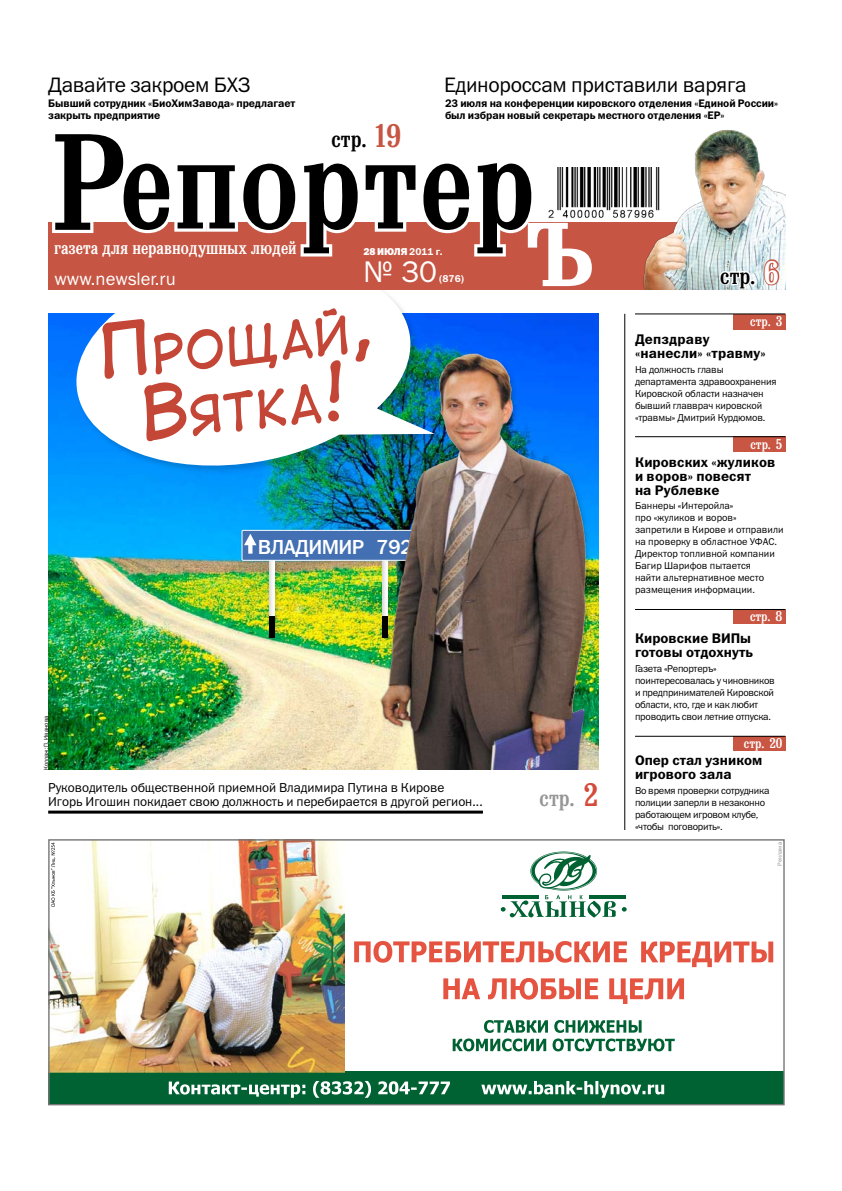
<style>
.page{position:relative;width:842px;height:1191px;background:#fff}
.page>*{position:absolute;margin:0;border:0;box-sizing:border-box;transform-origin:0 0}
.t1{font:50.5px/65.5px "Digital Strip Cyrillic";color:#c34637;text-align:center}
.t2{font:30px "Franklin Gothic Book C";color:#fff}
.t3{font:24px "Bruskovaya C";color:#000}
.t4{font:24px "Bruskovaya C";color:#969696}
.t5{font:21px "Franklin Gothic Book C";letter-spacing:-.015em;color:#000}
.t6{font:20.5px "Franklin Gothic Medium C";letter-spacing:-.03em;color:#fff}
.t7{font:18.7px "Bruskovaya C";color:#fff}
.t8{font:18px "Franklin Gothic Book C";color:#fff}
.t9{font:14px/14px "Franklin Gothic Demi C";letter-spacing:.005em;color:#000}
.t10{font:14px "Bruskovaya C";color:#fff}
.t11{font:13px/14px "Franklin Gothic Book C";letter-spacing:-.005em;color:#000}
.t12{font:11px/12px "Franklin Gothic Demi C";letter-spacing:-.01em;color:#000}
.t13{font:10px/12px "Franklin Gothic Book C";letter-spacing:-.015em;color:#000}
.t14{font:10px "Franklin Gothic Heavy C";letter-spacing:-.03em;color:#fff}
.t15{font:10px "Franklin Gothic Demi C";color:#fff}
.t16{font:6px "Franklin Gothic Book C";color:#000}
.t17{font:6px "Franklin Gothic Book C";color:#969696}
.s1{font-size:32px;color:#c75543}
.s2{font-family:"Franklin Gothic Demi C"}
.s3{font-size:32px;color:#fff}
.s4{font-size:72.1px}
.s5{font-size:32px;color:#d34b3a}
</style>
<div class="page">
<img style="left:48px;top:314px;width:550px;height:456px">
<div style="left:49px;top:1071px;width:735px;height:33px;background:#006132"></div>
<svg style="left:169px;top:1081px;width:495px;height:16px"></svg>
<svg style="left:453px;top:1020px;width:222px;height:31px"></svg>
<svg style="left:443px;top:978px;width:241px;height:26px"></svg>
<svg style="left:641px;top:941px;width:132px;height:26px"></svg>
<svg style="left:354px;top:941px;width:273px;height:21px"></svg>
<hr style="left:589px;top:895px;width:37px;height:3px;background:#006132">
<svg style="left:622px;top:907px;width:5px;height:4px"></svg>
<svg style="left:501px;top:851px;width:115px;height:66px"></svg>
<img style="left:50px;top:841px;width:295px;height:231px">
<div style="left:48px;top:839px;width:737px;height:266px;border:1px solid #777"></div>
<svg style="left:51px;top:842px;width:4px;height:65px"></svg>
<hr style="left:48px;top:810px;width:435px;height:3px;background:#000">
<hr style="left:624px;top:314px;width:1px;height:516px;background:#000">
<div style="left:733px;top:609px;width:52px;height:15px;background:#c95543"></div>
<hr style="left:635px;top:609px;width:150px;height:1px;background:#000">
<div style="left:733px;top:736px;width:52px;height:15px;background:#c95543"></div>
<hr style="left:635px;top:736px;width:150px;height:1px;background:#000">
<div style="left:733px;top:437px;width:52px;height:15px;background:#c95543"></div>
<hr style="left:635px;top:436px;width:150px;height:1px;background:#000">
<div style="left:733px;top:314px;width:52px;height:15px;background:#c95543"></div>
<hr style="left:635px;top:314px;width:150px;height:1px;background:#000">
<svg style="left:68px;top:291px;width:367px;height:186px"></svg>
<div style="left:48px;top:223px;width:737px;height:67px;background:#c75543"></div>
<svg style="left:55px;top:134px;width:477px;height:119px"></svg>
<svg style="left:528px;top:223px;width:64px;height:63px"></svg>
<img style="left:627px;top:130px;width:158px;height:160px">
<img style="left:548px;top:168px;width:115px;height:53px">
<svg style="left:718px;top:269px;width:38px;height:21px"></svg>
<svg style="left:763px;top:258px;width:17px;height:28px"></svg>
<div style="left:238px;top:526px;width:185px;height:119px;background:#000;opacity:.15"></div>
<div style="left:269px;top:559px;width:5px;height:79px;background:#efefef"></div>
<div style="left:269px;top:616px;width:5px;height:22px;background:#000"></div>
<div style="left:242px;top:530px;width:173px;height:30px;background:#4370b3"></div>
<div style="left:242px;top:530px;width:173px;height:31px;border:1px solid #fff"></div>
<svg style="left:244px;top:534px;width:12px;height:19px"></svg>
<img style="left:372px;top:334px;width:221px;height:436px">
<h3 class="t5" style="left:48px;top:73px;width:204px">Давайте закроем БХЗ</h3>
<p class="t12" style="left:48px;top:97px;width:249px">Бывший сотрудник «БиоХимЗавода» предлагает закрыть предприятие</p>
<h3 class="t3" style="left:331px;top:126px;width:71px">стр. <span class="s1">19</span></h3>
<h3 class="t5" style="left:444px;top:73px;width:304px">Единороссам приставили варяга</h3>
<p class="t12" style="left:445px;top:97px;width:335px">23 июля на конференции кировского отделения «Единой России» был избран новый секретарь местного отделения «ЕР»</p>
<h3 class="t7" style="left:54px;top:238px;width:244px">газета для неравнодушных людей</h3>
<h3 class="t8" style="left:55px;top:269px;width:123px">www.newsler.ru</h3>
<p class="t14" style="left:363px;top:246px;width:81px">28 июля <span class="s2">2011 г.</span></p>
<h2 class="t2" style="left:363px;top:255px;width:75px">№ 30</h2>
<p class="t15" style="left:439px;top:273px;width:26px">(876)</p>
<h3 class="t3" style="left:720px;top:263px;width:60px">стр. <span class="s3">6</span></h3>
<h1 class="t1" style="left:96px;top:326px;width:278px;rotate:-6deg"><span class="s4">П</span>рощай<span class="s4">,<br>В</span>ятка<span class="s4">!</span></h1>
<p class="t16" style="left:43px;top:770px;width:56px;rotate:-90deg">Коллаж: П. Иванова</p>
<h3 class="t6" style="left:258px;top:535px;width:156px">Владимир 792</h3>
<h3 class="t11" style="left:48px;top:780px;width:436px">Руководитель общественной приемной Владимира Путина в Кирове<br>Игорь Игошин покидает свою должность и перебирается в другой регион...</h3>
<h3 class="t4" style="left:539px;top:785px;width:60px">стр. <span class="s5">2</span></h3>
<h3 class="t10" style="left:750px;top:313px;width:34px">cтр. 3</h3>
<h3 class="t9" style="left:635px;top:332px;width:132px">Депздраву «нанесли» «травму»</h3>
<p class="t13" style="left:635px;top:363px;width:143px">На должность главы департамента здравоохранения<br>Кировской области назначен бывший главврач кировской «травмы» Дмитрий Курдюмов.</p>
<h3 class="t10" style="left:750px;top:436px;width:34px">cтр. 5</h3>
<h3 class="t9" style="left:635px;top:454px;width:142px">Кировских «жуликов и воров» повесят<br>на Рублевке</h3>
<p class="t13" style="left:635px;top:500px;width:150px">Баннеры «Интеройла»<br>про «жуликов и воров» запретили в Кирове и отправили на проверку в областное УФАС.<br>Директор топливной компании<br>Багир Шарифов пытается<br>найти альтернативное место размещения информации.</p>
<h3 class="t10" style="left:750px;top:608px;width:34px">cтр. 8</h3>
<h3 class="t9" style="left:635px;top:631px;width:119px">Кировские ВИПы готовы отдохнуть</h3>
<p class="t13" style="left:635px;top:662px;width:141px">Газета «Репортеръ» поинтересовалась у чиновников и предпринимателей Кировской области, кто, где и как любит проводить свои летние отпуска.</p>
<h3 class="t10" style="left:744px;top:735px;width:40px">cтр. 20</h3>
<h3 class="t9" style="left:635px;top:753px;width:129px">Опер стал узником игрового зала</h3>
<p class="t13" style="left:635px;top:784px;width:136px">Во время проверки сотрудника полиции заперли в незаконно работающем игровом клубе, «чтобы поговорить».</p>
<p class="t17" style="left:776px;top:865px;width:25px;rotate:-90deg">Реклама</p>
</div>
